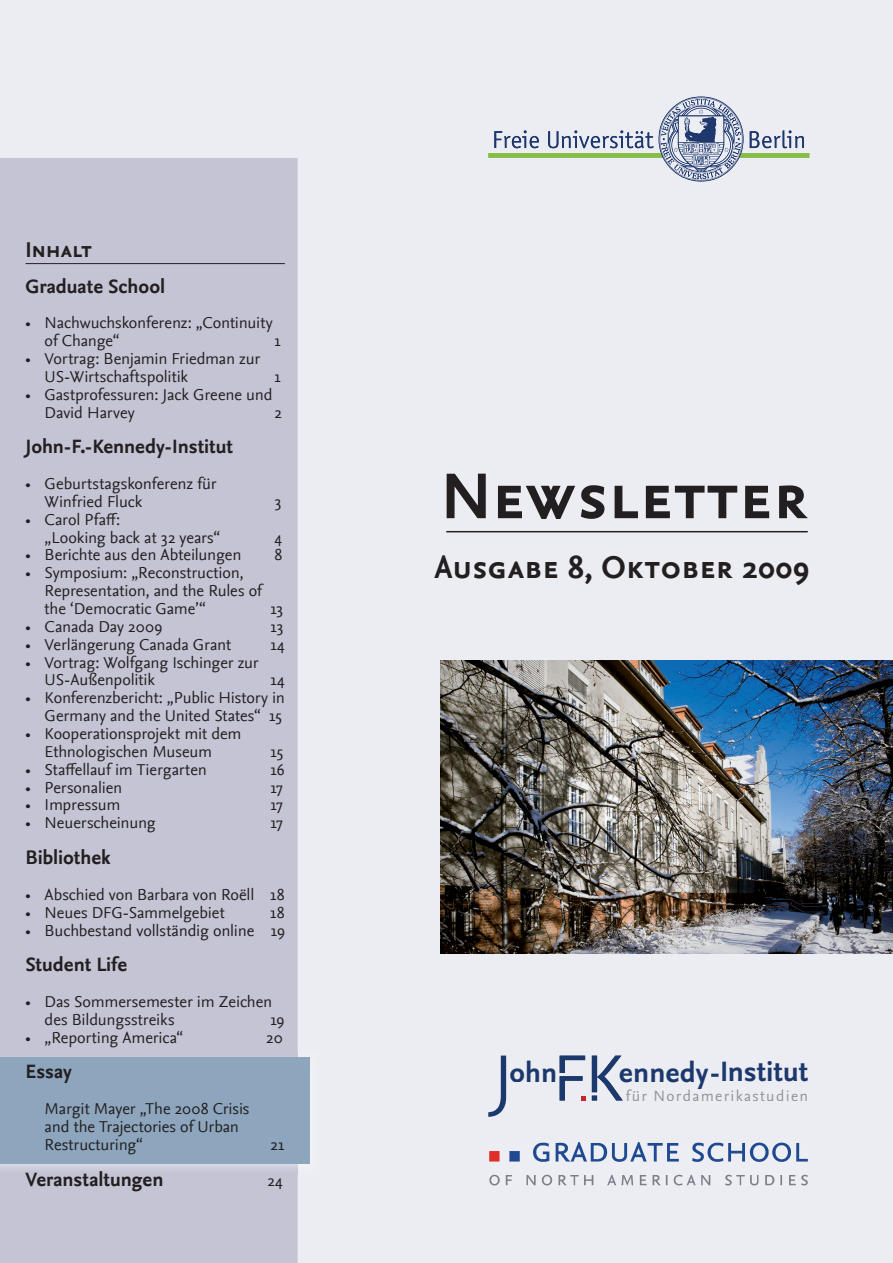
<style>
.page{position:relative;width:893px;height:1263px;background:#ecedf2}
.page>*{position:absolute;margin:0;border:0;box-sizing:border-box;transform-origin:0 0}
.t1{font:68.4px "Nexus Sans";color:#1c396d}
.t2{font:67.5px "Nexus Sans Bold SC";color:#231f20}
.t3{font:33px "Nexus Sans Bold SC";letter-spacing:.005em;color:#231f20}
.t4{font:700 29.25px "Nexus Sans";color:#1d386d}
.t5{font:700 29.25px "Nexus Sans";color:#1c396d}
.t6{font:22.5px "Nexus Sans Bold SC";letter-spacing:-.02em;color:#231f20}
.t7{font:700 20.25px "Nexus Sans";letter-spacing:-.005em;color:#231f20}
.t8{font:16.5px/17.9px "Nexus Sans";letter-spacing:-.005em;color:#231f20}
.t9{font:15.6px "Nexus Sans";letter-spacing:.085em;color:#91949c}
.s1{color:#1c396d}
</style>
<div class="page">
<img style="left:488px;top:1143px;width:321px;height:42px">
<svg style="left:488px;top:97px;width:321px;height:84px;background:#cdd4d9"></svg>
<div style="left:488px;top:1055px;width:18px;height:62px;background:#ecedf2"></div>
<div style="left:511px;top:1060px;width:44px;height:22px;background:#ecedf2"></div>
<hr style="left:722px;top:1062px;width:4px;height:19px;background:#ecedf2">
<div style="left:729px;top:1061px;width:79px;height:20px;background:#ecedf2"></div>
<div style="left:626px;top:1089px;width:181px;height:12px;background:#ecedf2"></div>
<svg style="left:592px;top:1055px;width:31px;height:45px"></svg>
<div style="left:620px;top:1060px;width:88px;height:29px;background:#ecedf2"></div>
<svg style="left:711px;top:1073px;width:8px;height:3px"></svg>
<svg style="left:559px;top:1055px;width:27px;height:46px"></svg>
<div style="left:0;top:158px;width:298px;height:1105px;background:#c4c4d5"></div>
<img style="left:0;top:1052px;width:320px;height:123px">
<div style="left:0;top:1057px;width:309px;height:107px;background:#8da6bd"></div>
<hr style="left:446px;top:531px;width:362px;height:1px;background:#231f20">
<hr style="left:26px;top:263px;width:259px;height:1px;background:#231f20">
<img style="left:441px;top:660px;width:452px;height:293px">
<h3 class="t6" style="left:26px;top:237px;width:68px">Inhalt</h3>
<p class="t7" style="left:26px;top:274px;width:141px">Graduate School</p>
<p class="t8" style="left:45px;top:314px;width:230px;text-indent:-19px">• Nachwuchskonferenz: „Continuity of Change“</p>
<p class="t8" style="left:275px;top:332px;width:8px">1</p>
<p class="t8" style="left:45px;top:350px;width:217px;text-indent:-19px">• Vortrag: Benjamin Friedman zur<br>US-Wirtschaftspolitik</p>
<p class="t8" style="left:275px;top:368px;width:8px">1</p>
<p class="t8" style="left:45px;top:386px;width:229px;text-indent:-19px">• Gastprofessuren: Jack Greene und<br>David Harvey</p>
<p class="t8" style="left:275px;top:403px;width:9px">2</p>
<p class="t7" style="left:26px;top:435px;width:209px">John-F.-Kennedy-Inst itut</p>
<p class="t8" style="left:45px;top:475px;width:173px;text-indent:-19px">• Geburtstagskonferenz für<br>Winfried Fluck</p>
<p class="t8" style="left:274px;top:493px;width:8px">3</p>
<p class="t8" style="left:45px;top:511px;width:177px;text-indent:-19px">• Carol Pfaff:<br>„Looking back at 32 years“</p>
<p class="t8" style="left:274px;top:528px;width:9px">4</p>
<p class="t8" style="left:26px;top:546px;width:217px">• Berichte aus den Abteilungen</p>
<p class="t8" style="left:274px;top:546px;width:9px">8</p>
<p class="t8" style="left:45px;top:564px;width:219px;text-indent:-19px">• Symposium: „Reconstruction,<br>Representation, and the Rules of the ‘Democratic Game’“</p>
<p class="t8" style="left:270px;top:600px;width:14px">13</p>
<p class="t8" style="left:26px;top:618px;width:138px">• Canada Day 2009</p>
<p class="t8" style="left:270px;top:618px;width:14px">13</p>
<p class="t8" style="left:26px;top:636px;width:207px">• Verlängerung Canada Grant</p>
<p class="t8" style="left:270px;top:636px;width:16px">14</p>
<p class="t8" style="left:45px;top:653px;width:215px;text-indent:-19px">• Vortrag: Wolfgang Ischinger zur<br>US-Außenpolitik</p>
<p class="t8" style="left:270px;top:671px;width:16px">14</p>
<p class="t8" style="left:26px;top:689px;width:261px;text-align:right">• Konferenzbericht: „Public History in<br>Germany and the United States“ 15</p>
<p class="t8" style="left:45px;top:725px;width:198px;text-indent:-19px">• Kooperationsprojekt mit dem<br>Ethnologischen Museum</p>
<p class="t8" style="left:270px;top:743px;width:14px">15</p>
<p class="t8" style="left:26px;top:760px;width:183px">• Staffellauf im Tiergarten</p>
<p class="t8" style="left:270px;top:760px;width:16px">16</p>
<p class="t8" style="left:26px;top:778px;width:98px">• Personalien</p>
<p class="t8" style="left:270px;top:778px;width:14px">17</p>
<p class="t8" style="left:26px;top:796px;width:96px">• Impressum</p>
<p class="t8" style="left:270px;top:796px;width:14px">17</p>
<p class="t8" style="left:26px;top:814px;width:132px">• Neuerscheinung</p>
<p class="t8" style="left:270px;top:814px;width:14px">17</p>
<p class="t7" style="left:26px;top:846px;width:87px">Bibliothek</p>
<p class="t8" style="left:26px;top:886px;width:261px">• Abschied von Barbara von Roëll 18</p>
<p class="t8" style="left:26px;top:903px;width:201px">• Neues DFG-Sammelgebiet</p>
<p class="t8" style="left:270px;top:903px;width:16px">18</p>
<p class="t8" style="left:26px;top:921px;width:261px">• Buchbestand vollständig online 19</p>
<p class="t7" style="left:26px;top:953px;width:103px">Student Life</p>
<p class="t8" style="left:45px;top:993px;width:229px;text-indent:-19px">• Das Sommersemester im Zeichen des Bildungsstreiks</p>
<p class="t8" style="left:270px;top:1011px;width:16px">19</p>
<p class="t8" style="left:26px;top:1028px;width:159px">• „Reporting America“</p>
<p class="t8" style="left:266px;top:1028px;width:18px">20</p>
<p class="t7" style="left:26px;top:1060px;width:48px">Essay</p>
<p class="t8" style="left:45px;top:1100px;width:206px">Margit Mayer „The 2008 Crisis and the Trajectories of Urban<br>Restructuring“</p>
<p class="t8" style="left:270px;top:1136px;width:16px">21</p>
<p class="t7" style="left:26px;top:1167px;width:140px">Veranstaltungen</p>
<p class="t8" style="left:267px;top:1171px;width:17px">24</p>
<h2 class="t2" style="left:441px;top:458px;width:369px">Newsletter</h2>
<h3 class="t3" style="left:434px;top:549px;width:377px">Ausgabe 8, Oktober 2009</h3>
<h1 class="t1" style="left:493px;top:1039px;width:22px">J</h1>
<h3 class="t5" style="left:510px;top:1055px;width:49px">ohn</h3>
<h3 class="t4" style="left:619px;top:1055px;width:191px"><span class="s1">ennedy-</span>Institut</h3>
<p class="t9" style="left:626px;top:1086px;width:184px">für Nordamerikastudien</p>
</div>
